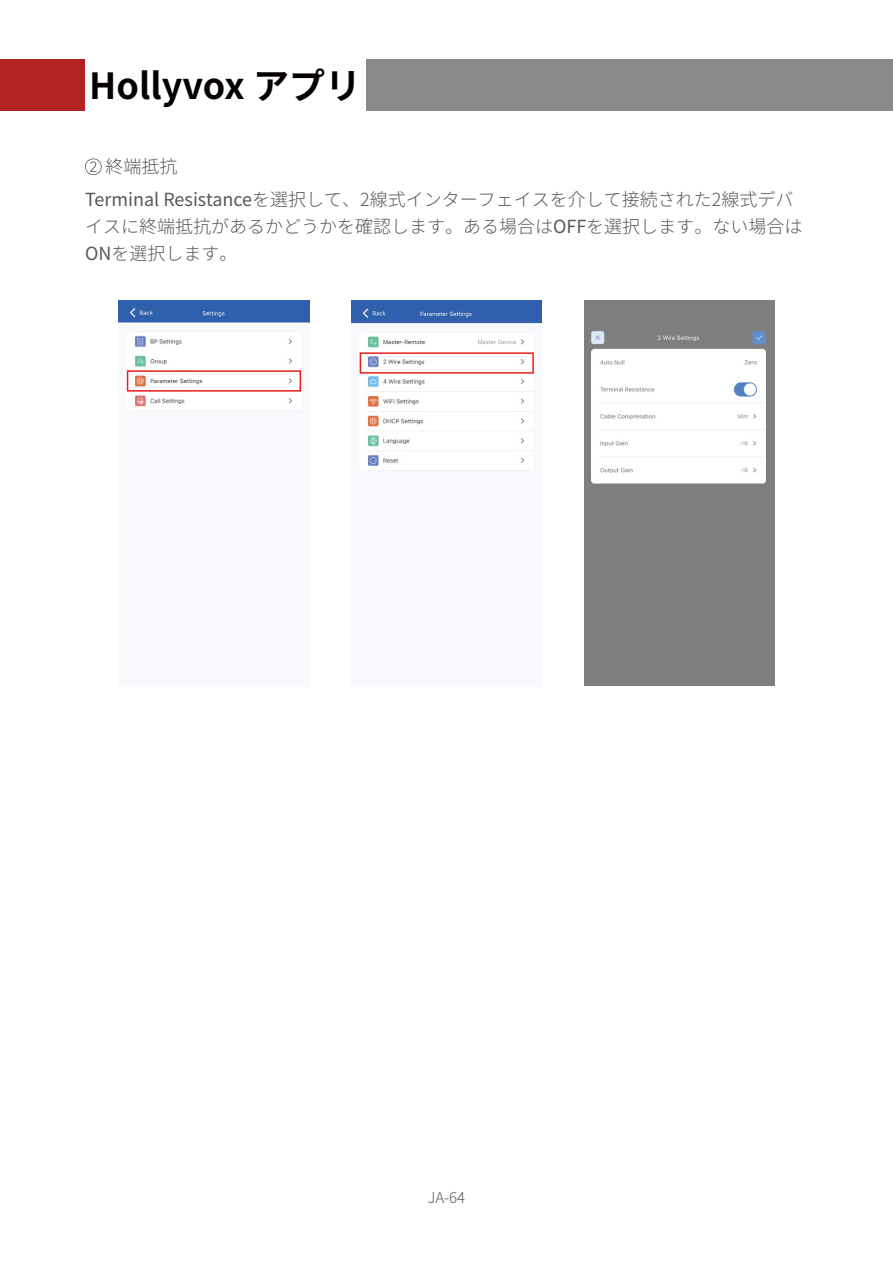
<style>
.page{position:relative;width:893px;height:1263px;background:#fff}
.page>*{position:absolute;margin:0;border:0;box-sizing:border-box;transform-origin:0 0}
.大标题副本{font:700 36px "Noto Sans JP";color:#060101}
.t1{font:300 18px/27px "Noto Sans JP";color:#595857}
.t2{font:300 15px "Noto Sans JP";color:#595857}
.s1{font-weight:400}
</style>
<div class="page">
<svg style="left:85px;top:158px;width:17px;height:17px"></svg>
<img style="left:352px;top:301px;width:190px;height:170px">
<img style="left:118px;top:301px;width:191px;height:110px">
<div style="left:127px;top:370px;width:174px;height:22px;border:2px solid #e71f1b"></div>
<div style="left:360px;top:352px;width:174px;height:22px;border:2px solid #e71f1b"></div>
<img style="left:584px;top:301px;width:190px;height:384px">
<div style="left:128px;top:60px;width:765px;height:51px;background:#898989"></div>
<div style="left:0;top:60px;width:85px;height:51px;background:#b42324"></div>
<div style="left:85px;top:57px;width:280px;height:56px;background:#fff"></div>
<p class="大标题副本" style="left:89px;top:65px;width:273px">Hollyvox アプリ</p>
<p class="t1" style="left:106px;top:153px;width:73px">終端抵抗</p>
<p class="t1" style="left:85px;top:186px;width:719px"><span class="s1">Terminal Resistance</span>を選択して、2線式インターフェイスを介して接続された2線式デバイスに終端抵抗があるかどうかを確認します。ある場合は<span class="s1">OFF</span>を選択します。ない場合は<br><span class="s1">ON</span>を選択します。</p>
<p class="t2" style="left:428px;top:1189px;width:39px">JA-64</p>
</div>
